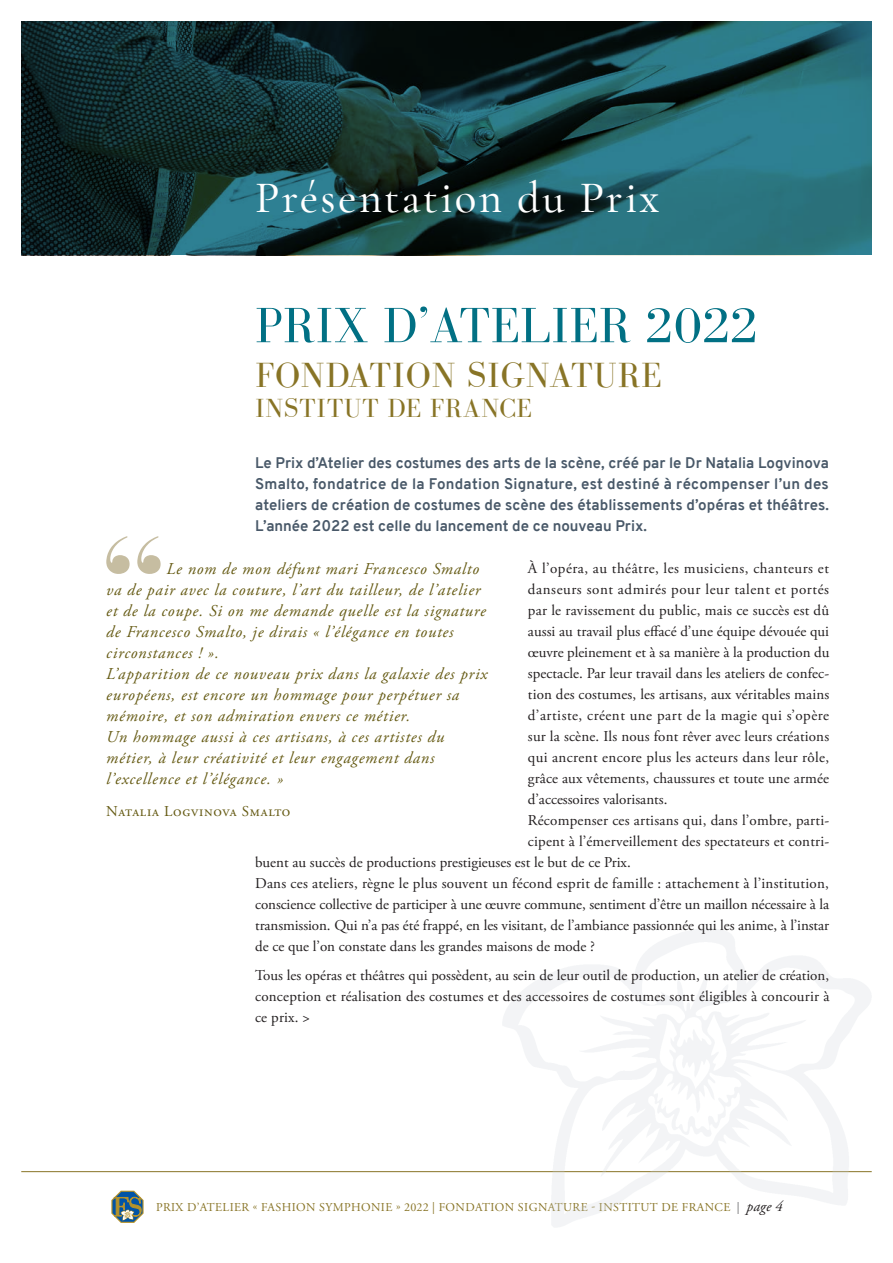
<style>
.page{position:relative;width:893px;height:1263px;background:#fff}
.page>*{position:absolute;margin:0;border:0;box-sizing:border-box;transform-origin:0 0}
.t1{font:51px "Bodoni FLF";letter-spacing:.005em;color:#017084}
.t2{font:500 45px "Cormorant Garamond";letter-spacing:.05em;color:#fff}
.t3{font:36px "Bodoni FLF";letter-spacing:.025em;color:#887426}
.t4{font:27px "Bodoni FLF";letter-spacing:.025em;color:#887426}
.t5{font:italic 16.5px/21px "Adobe Garamond Pro";letter-spacing:.05em;color:#655a13}
.t6{font:15px/21px "Adobe Garamond Pro";letter-spacing:.01em;color:#231f20;text-align:justify}
.t7{font:700 15px/21px "Overpass";color:#485868;text-align:justify}
.t8{font:15px "Adobe Garamond Pro";letter-spacing:.05em;color:#655a13}
.t9{font:12px "Adobe Garamond Pro";letter-spacing:.035em;color:#887426}
.s1{color:#636366}
.s2{font-style:italic;font-size:15px;color:#231f20}
</style>
<div class="page">
<hr style="left:21px;top:1171px;width:851px;height:1px;background:#887426">
<svg style="left:111px;top:1191px;width:33px;height:32px"></svg>
<img style="left:21px;top:21px;width:851px;height:234px">
<img style="left:496px;top:929px;width:376px;height:298px">
<svg style="left:106px;top:536px;width:55px;height:38px"></svg>
<p class="t2" style="left:255px;top:170px;width:406px">Présentation du Prix</p>
<p class="t1" style="left:255px;top:298px;width:504px">PRIX D’ATELIER 2022</p>
<p class="t3" style="left:255px;top:356px;width:408px">FONDATION SIGNATURE</p>
<p class="t4" style="left:255px;top:394px;width:278px">INSTITUT DE FRANCE</p>
<p class="t7" style="left:255px;top:452px;width:575px">Le Prix d’Atelier des costumes des arts de la scène, créé par le Dr Natalia Logvinova Smalto, fondatrice de la Fondation Signature, est destiné à récompenser l’un des ateliers de création de costumes de scène des établissements d’opéras et théâtres.<br>L’année 2022 est celle du lancement de ce nouveau Prix.</p>
<p class="t6" style="left:528px;top:558px;width:303px">À l’opéra, au théâtre, les musiciens, chanteurs et danseurs sont admirés pour leur talent et portés par le ravissement du public, mais ce succès est dû aussi au travail plus effacé d’une équipe dévouée qui œuvre pleinement et à sa manière à la production du spectacle. Par leur travail dans les ateliers de confec&shy;tion des costumes, les artisans, aux véritables mains d’artiste, créent une part de la magie qui s’opère sur la scène. Ils nous font rêver avec leurs créations qui ancrent encore plus les acteurs dans leur rôle, grâce aux vêtements, chaussures et toute une armée d’accessoires valorisants.</p>
<p class="t6" style="left:528px;top:810px;width:303px">Récompenser ces artisans qui, dans l’ombre, parti-</p>
<p class="t6" style="left:528px;top:831px;width:303px">cipent à l’émerveillement des spectateurs et contri-</p>
<p class="t6" style="left:255px;top:852px;width:377px">buent au succès de productions prestigieuses est le but de ce Prix.</p>
<p class="t6" style="left:255px;top:873px;width:576px">Dans ces ateliers, règne le plus souvent un fécond esprit de famille : attachement à l’institution, conscience collective de participer à une œuvre commune, sentiment d’être un maillon nécessaire à la transmission. Qui n’a pas été frappé, en les visitant, de l’ambiance passionnée qui les anime, à l’instar de ce que l’on constate dans les grandes maisons de mode ?</p>
<p class="t6" style="left:255px;top:965px;width:576px">Tous les opéras et théâtres qui possèdent, au sein de leur outil de production, un atelier de création, conception et réalisation des costumes et des accessoires de costumes sont éligibles à concourir à ce prix. &gt;</p>
<p class="t5" style="left:106px;top:559px;width:381px;text-indent:60px">Le nom de mon défunt mari Francesco Smalto va de pair avec la couture, l’art du tailleur, de l’atelier et de la coupe. Si on me demande quelle est la signature de Francesco Smalto, je dirais « l’élégance en toutes circonstances ! ».</p>
<p class="t5" style="left:106px;top:664px;width:383px">L’apparition de ce nouveau prix dans la galaxie des prix européens, est encore un hommage pour perpétuer sa mémoire, et son admiration envers ce métier.</p>
<p class="t5" style="left:106px;top:727px;width:340px">Un hommage aussi à ces artisans, à ces artistes du métier, à leur créativité et leur engagement dans l’excellence et l’élégance. »</p>
<p class="t8" style="left:106px;top:803px;width:186px">Natalia Logvinova Smalto</p>
<p class="t9" style="left:156px;top:1200px;width:628px">PRIX D’ATELIER « FASHION SYMPHONIE » 2022 | FONDATION SIGNATURE - INSTITUT DE FRANCE <span class="s1">|</span> <span class="s2">page 4</span></p>
</div>
